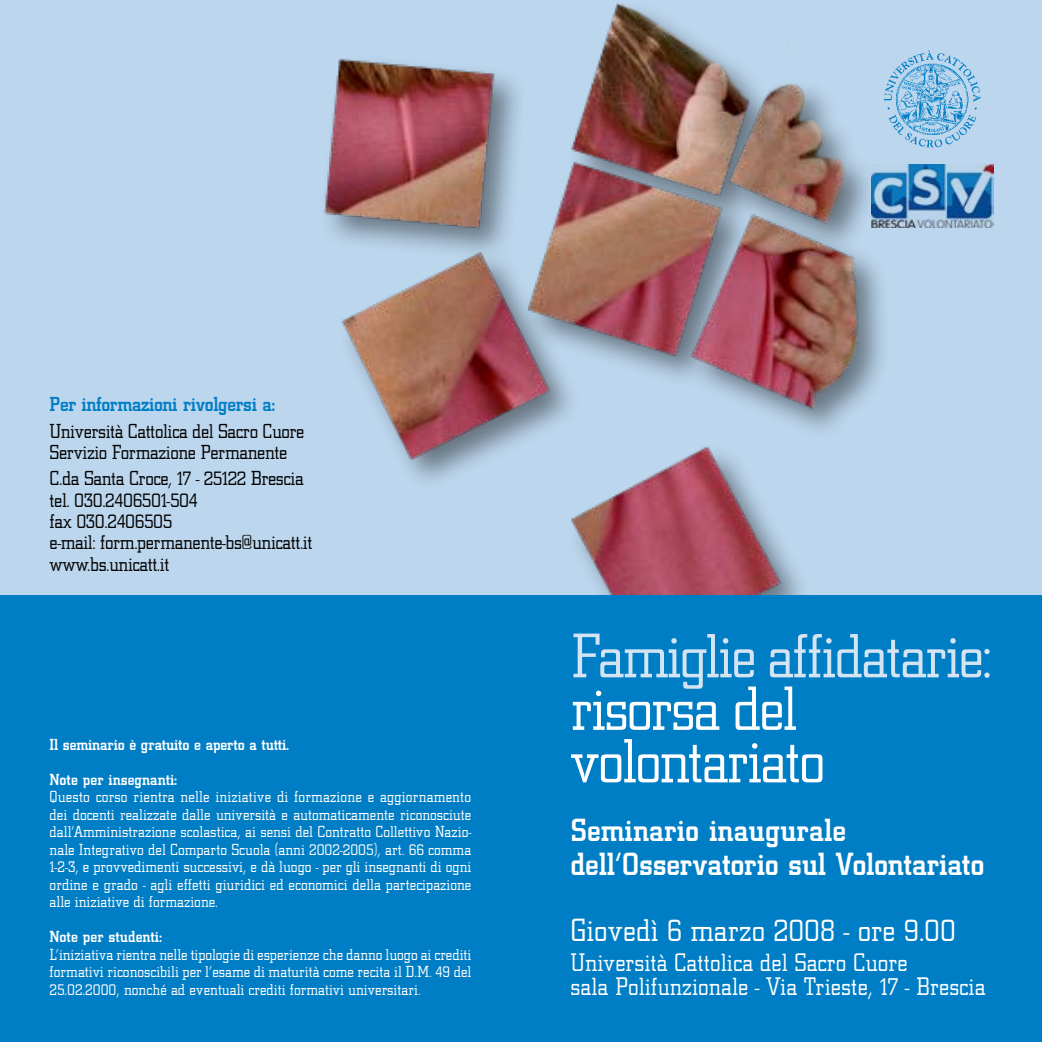
<style>
.page{position:relative;width:1042px;height:1042px;background:#bcd6ed}
.page>*{position:absolute;margin:0;border:0;box-sizing:border-box;transform-origin:0 0}
.t1{font:65.62px/52.5px "City D Ligh";letter-spacing:-.035em;color:#fff}
.t2{font:65.62px "City D Ligh";letter-spacing:-.035em;color:#d4e4f3}
.t3{font:500 33.25px/33.2px "City D";letter-spacing:-.005em;color:#fff}
.t4{font:33.25px "City D Ligh";color:#fff}
.t5{font:26.25px/24.5px "City D Ligh";color:#fff}
.t6{font:21px/21.3px "City D Ligh";letter-spacing:-.02em;color:#000}
.t7{font:500 21px "City D";letter-spacing:-.02em;color:#007ec5}
.t8{font:16.62px/17.5px "City D Ligh";color:#fff;text-align:justify}
.t9{font:500 16.62px/35px "City D";color:#fff}
</style>
<div class="page">
<img style="left:916px;top:50px;width:65px;height:98px">
<img style="left:916px;top:164px;width:77px;height:64px">
<div style="left:316px;top:0;width:600px;height:661px;background:#000;opacity:.45"></div>
<img style="left:316px;top:0;width:544px;height:594px">
<div style="left:0;top:595px;width:1042px;height:447px;background:#007ec5"></div>
<p class="t7" style="left:50px;top:393px;width:227px">Per informazioni rivolgersi a:</p>
<p class="t6" style="left:50px;top:421px;width:256px">Università Cattolica del Sacro Cuore<br>Servizio Formazione Permanente</p>
<p class="t6" style="left:50px;top:468px;width:264px">C.da Santa Croce, 17 - 25122 Brescia tel. 030.2406501-504<br>fax 030.2406505<br>e-mail: form.permanente-bs@unicatt.it www.bs.unicatt.it</p>
<p class="t9" style="left:50px;top:727px;width:241px">Il seminario è gratuito e aperto a tutti.<br>Note per insegnanti:</p>
<p class="t8" style="left:50px;top:788px;width:423px">Questo corso rientra nelle iniziative di formazione e aggiornamento dei docenti realizzate dalle università e automaticamente riconosciute dall’Amministrazione scolastica, ai sensi del Contratto Collettivo Nazio&shy;nale Integrativo del Comparto Scuola (anni 2002-2005), art. 66 comma 1-2-3, e provvedimenti successivi, e dà luogo - per gli insegnanti di ogni ordine e grado - agli effetti giuridici ed economici della partecipazione alle iniziative di formazione.</p>
<p class="t9" style="left:50px;top:919px;width:114px">Note per studenti:</p>
<p class="t8" style="left:50px;top:946px;width:423px">L’iniziativa rientra nelle tipologie di esperienze che danno luogo ai crediti formativi riconoscibili per l’esame di maturità come recita il D.M. 49 del 25.02.2000, nonché ad eventuali crediti formativi universitari.</p>
<h1 class="t2" style="left:570px;top:622px;width:423px">Famiglie affidatarie:</h1>
<h1 class="t1" style="left:570px;top:684px;width:256px">risorsa del volontariato</h1>
<h2 class="t3" style="left:570px;top:814px;width:415px">Seminario inaugurale dell’Osservatorio sul Volontariato</h2>
<h2 class="t4" style="left:570px;top:913px;width:387px">Giovedì 6 marzo 2008 - ore 9.00</h2>
<h3 class="t5" style="left:570px;top:950px;width:416px">Università Cattolica del Sacro Cuore<br>sala Polifunzionale - Via Trieste, 17 - Brescia</h3>
</div>
